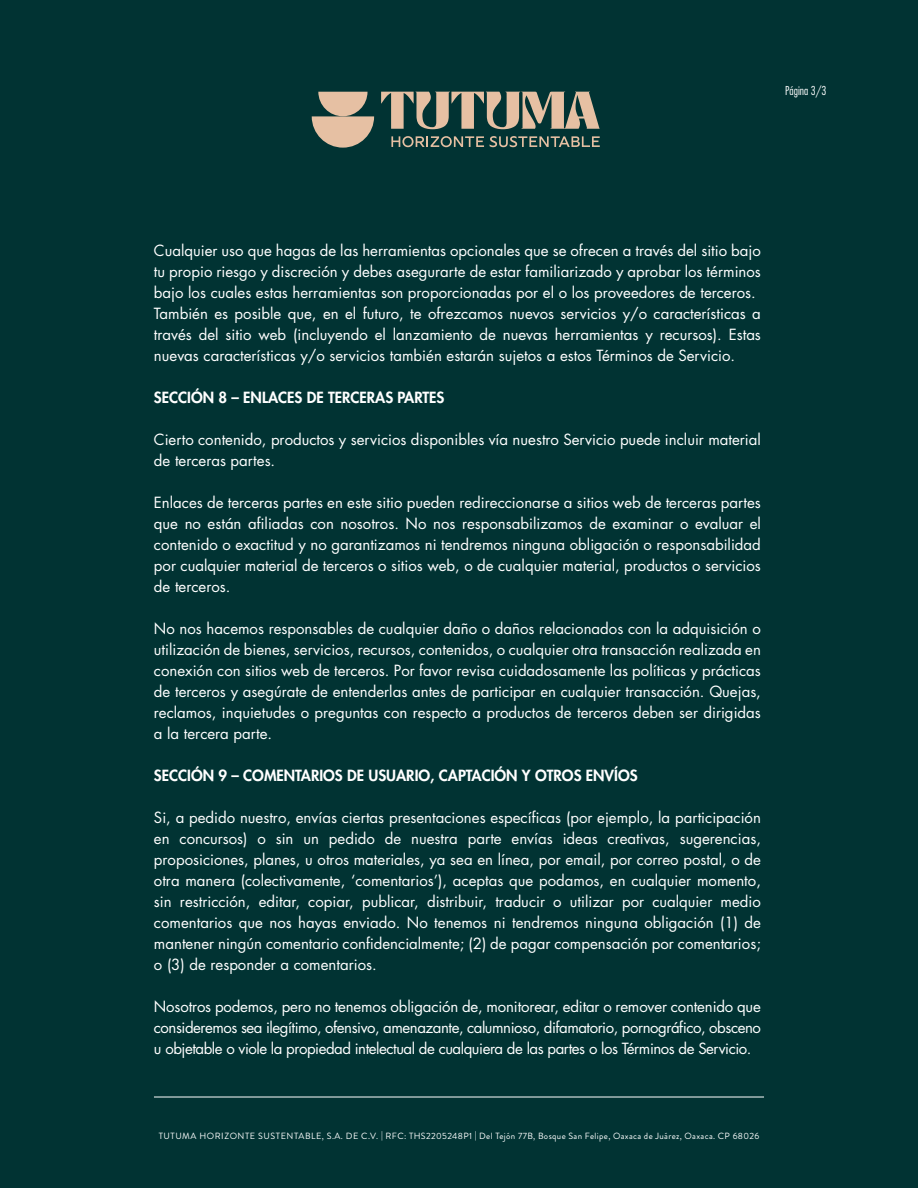
<style>
.page{position:relative;width:918px;height:1188px;background:#013333}
.page>*{position:absolute;margin:0;border:0;box-sizing:border-box;transform-origin:0 0}
.t1{font:15px/21px "Futura Std";color:#fff;text-align:justify}
.t2{font:800 15px "Futura Std";color:#fff}
.t3{font:300 condensed 12px "Futura Std";color:#fff}
.t4{font:9px "Brandon Grotesque";letter-spacing:.04em;color:#fff}
</style>
<div class="page">
<svg style="left:381px;top:92px;width:219px;height:37px"></svg>
<svg style="left:391px;top:136px;width:93px;height:11px"></svg>
<svg style="left:490px;top:136px;width:110px;height:11px"></svg>
<svg style="left:312px;top:92px;width:62px;height:56px"></svg>
<hr style="left:154px;top:1097px;width:610px;height:1px;background:#fff">
<p class="t3" style="left:785px;top:83px;width:43px">Página 3/3</p>
<p class="t1" style="left:154px;top:240px;width:608px">Cualquier uso que hagas de las herramientas opcionales que se ofrecen a través del sitio bajo tu propio riesgo y discreción y debes asegurarte de estar familiarizado y aprobar los términos bajo los cuales estas herramientas son proporcionadas por el o los proveedores de terceros.</p>
<p class="t1" style="left:154px;top:303px;width:609px">También es posible que, en el futuro, te ofrezcamos nuevos servicios y/o características a través del sitio web (incluyendo el lanzamiento de nuevas herramientas y recursos). Estas nuevas características y/o servicios también estarán sujetos a estos Términos de Servicio.</p>
<p class="t2" style="left:154px;top:388px;width:292px">SECCIÓN 8 – ENLACES DE TERCERAS PARTES</p>
<p class="t1" style="left:154px;top:429px;width:608px">Cierto contenido, productos y servicios disponibles vía nuestro Servicio puede incluir material de terceras partes.</p>
<p class="t1" style="left:154px;top:492px;width:609px">Enlaces de terceras partes en este sitio pueden redireccionarse a sitios web de terceras partes que no están afiliadas con nosotros. No nos responsabilizamos de examinar o evaluar el contenido o exactitud y no garantizamos ni tendremos ninguna obligación o responsabilidad por cualquier material de terceros o sitios web, o de cualquier material, productos o servicios de terceros.</p>
<p class="t1" style="left:154px;top:618px;width:609px">No nos hacemos responsables de cualquier daño o daños relacionados con la adquisición o utilización de bienes, servicios, recursos, contenidos, o cualquier otra transacción realizada en conexión con sitios web de terceros. Por favor revisa cuidadosamente las políticas y prácticas de terceros y asegúrate de entenderlas antes de participar en cualquier transacción. Quejas, reclamos, inquietudes o preguntas con respecto a productos de terceros deben ser dirigidas a la tercera parte.</p>
<p class="t2" style="left:154px;top:766px;width:485px">SECCIÓN 9 – COMENTARIOS DE USUARIO, CAPTACIÓN Y OTROS ENVÍOS</p>
<p class="t1" style="left:154px;top:807px;width:609px">Si, a pedido nuestro, envías ciertas presentaciones específicas (por ejemplo, la participación en concursos) o sin un pedido de nuestra parte envías ideas creativas, sugerencias, proposiciones, planes, u otros materiales, ya sea en línea, por email, por correo postal, o de otra manera (colectivamente, ‘comentarios’), aceptas que podamos, en cualquier momento, sin restricción, editar, copiar, publicar, distribuir, traducir o utilizar por cualquier medio comentarios que nos hayas enviado. No tenemos ni tendremos ninguna obligación (1) de mantener ningún comentario confidencialmente; (2) de pagar compensación por comentarios; o (3) de responder a comentarios.</p>
<p class="t1" style="left:154px;top:996px;width:608px">Nosotros podemos, pero no tenemos obligación de, monitorear, editar o remover contenido que consideremos sea ilegítimo, ofensivo, amenazante, calumnioso, difamatorio, pornográfico, obsceno u objetable o viole la propiedad intelectual de cualquiera de las partes o los Términos de Servicio.</p>
<p class="t4" style="left:159px;top:1130px;width:602px">TUTUMA HORIZONTE SUSTENTABLE, S.A. DE C.V. | RFC: THS2205248P1 | Del Tejón 77B, Bosque San Felipe, Oaxaca de Juárez, Oaxaca. CP 68026</p>
</div>
